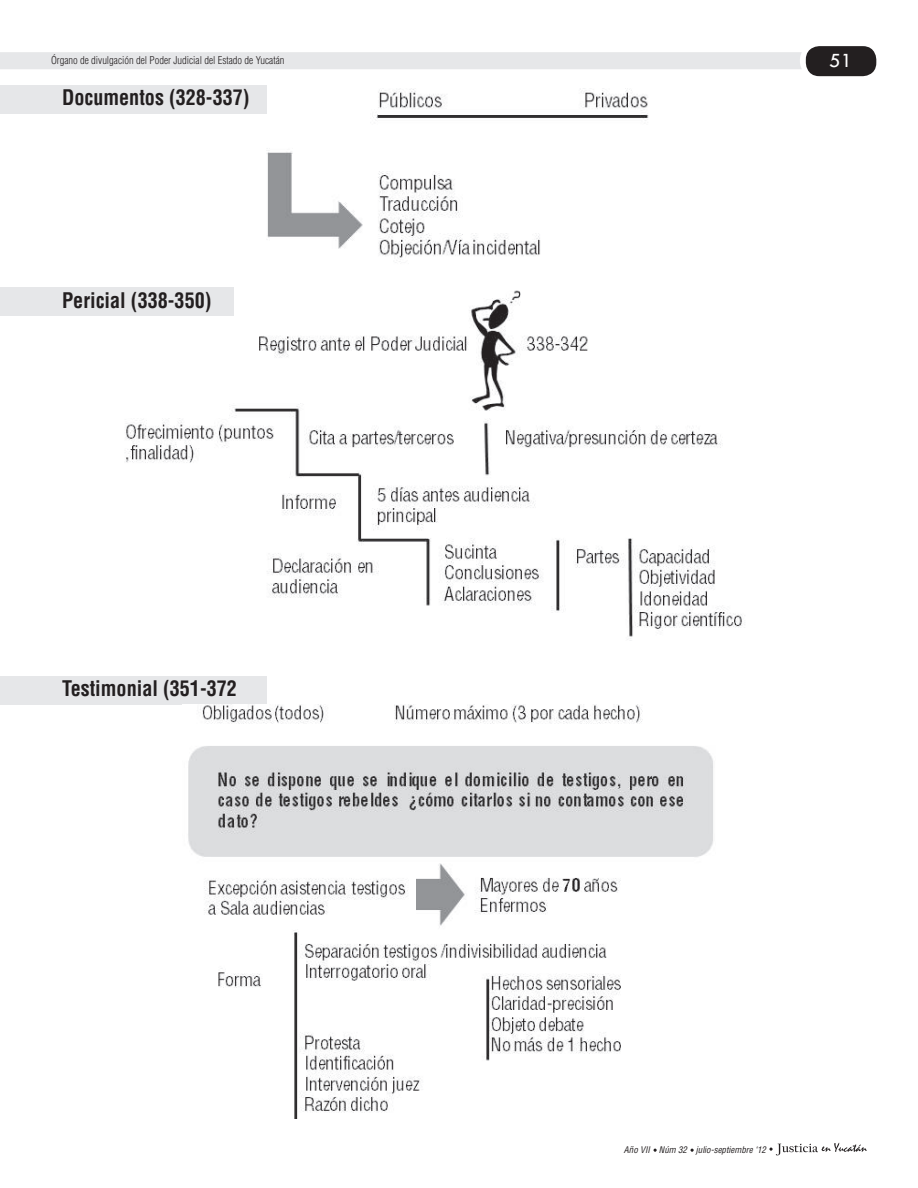
<style>
.page{position:relative;width:918px;height:1188px;background:#fff}
.page>*{position:absolute;margin:0;border:0;box-sizing:border-box;transform-origin:0 0}
.t1{font:700 condensed 21px "Helvetica LT Std";color:#231f20;scale:.96 1}
.t2{font:21px "Tw Cen";color:#fff}
.t3{font:300 condensed 10.5px "Helvetica LT Std";color:#231f20}
.t4{font:italic condensed 8.85px "Helvetica LT Std";color:#231f20}
</style>
<div class="page">
<div style="left:0;top:52px;width:802px;height:17px;background:#e6e7e9"></div>
<div style="left:806px;top:46px;width:70px;height:30px;background:#231f20;border-radius:14px"></div>
<svg style="left:769px;top:1143px;width:98px;height:12px"></svg>
<img style="left:267px;top:88px;width:382px;height:175px">
<img style="left:126px;top:290px;width:616px;height:351px">
<div style="left:0;top:85px;width:267px;height:29px;background:#e6e7e9"></div>
<div style="left:0;top:288px;width:234px;height:28px;background:#e6e7e9"></div>
<div style="left:0;top:676px;width:267px;height:28px;background:#e6e7e9"></div>
<img style="left:188px;top:704px;width:525px;height:414px">
<p class="t3" style="left:51px;top:54px;width:235px">Órgano de divulgación del Poder Judicial del Estado de Yucatán</p>
<p class="t1" style="left:62px;top:85px;width:197px">Documentos (328-337)</p>
<p class="t1" style="left:62px;top:287px;width:157px">Pericial (338-350)</p>
<p class="t1" style="left:62px;top:675px;width:184px">Testimonial (351-372</p>
<p class="t2" style="left:829px;top:47px;width:25px">51</p>
<p class="t4" style="left:624px;top:1144px;width:144px">Año VII Núm 32 julio-septiembre ‘12</p>
</div>
